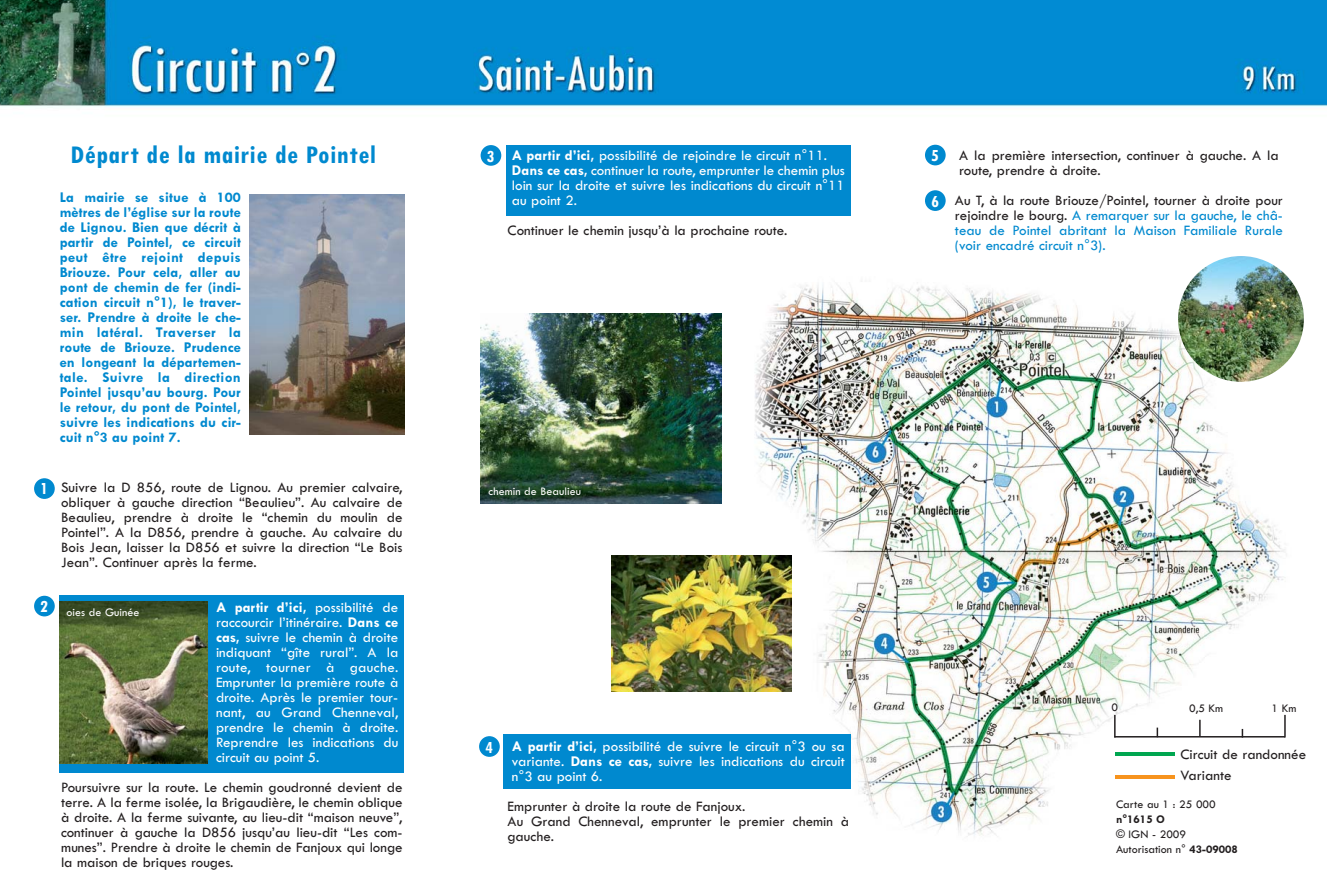
<style>
.page{position:relative;width:1327px;height:893px;background:#fff}
.page>*{position:absolute;margin:0;border:0;box-sizing:border-box;transform-origin:0 0}
.t1{font:700 condensed 27px "Tw Cen";letter-spacing:.02em;color:#0089cf}
.t2{font:700 condensed 18px "Tw Cen";color:#fff}
.t3{font:500 15px/15px "Tw Cen";color:#231f20}
.t4{font:500 15px/15px "Tw Cen";color:#fff;text-align:justify}
.t5{font:700 15px/15px "Tw Cen";color:#0089cf;text-align:justify}
.t6{font:500 15px/15px "Tw Cen";color:#0089cf;text-align:justify}
.t7{font:500 12px/15px "Tw Cen";color:#231f20}
.t8{font:500 12px "Tw Cen";color:#fff}
.t9{font:700 12px "Tw Cen";color:#231f20}
.s1{font-weight:700}
.s2{color:#231f20}
</style>
<div class="page">
<img style="left:0;top:0;width:1327px;height:773px">
<img style="left:732px;top:260px;width:561px;height:576px">
<div style="left:503px;top:734px;width:347px;height:55px;background:#0089cf"></div>
<div style="left:60px;top:595px;width:344px;height:177px;background:#0089cf"></div>
<div style="left:506px;top:145px;width:344px;height:70px;background:#0089cf"></div>
<img style="left:1178px;top:256px;width:126px;height:126px;border-radius:50%">
<div style="left:479px;top:736px;width:21px;height:21px;background:#0089cf;border-radius:50%"></div>
<div style="left:925px;top:145px;width:20px;height:20px;background:#0089cf;border-radius:50%"></div>
<div style="left:925px;top:190px;width:20px;height:21px;background:#0089cf;border-radius:50%"></div>
<div style="left:34px;top:478px;width:21px;height:21px;background:#0089cf;border-radius:50%"></div>
<div style="left:34px;top:596px;width:21px;height:20px;background:#0089cf;border-radius:50%"></div>
<div style="left:480px;top:145px;width:21px;height:21px;background:#0089cf;border-radius:50%"></div>
<img style="left:250px;top:194px;width:154px;height:241px">
<img style="left:60px;top:602px;width:147px;height:161px">
<img style="left:480px;top:313px;width:241px;height:190px">
<hr style="left:1114px;top:736px;width:171px;height:1px;background:#231f20">
<svg style="left:1284px;top:715px;width:1px;height:21px"></svg>
<svg style="left:1114px;top:715px;width:1px;height:21px"></svg>
<svg style="left:1199px;top:720px;width:1px;height:16px"></svg>
<svg style="left:1156px;top:728px;width:2px;height:8px"></svg>
<svg style="left:1241px;top:729px;width:2px;height:9px"></svg>
<hr style="left:1115px;top:752px;width:59px;height:4px;background:#00a650">
<hr style="left:1115px;top:775px;width:59px;height:4px;background:#f7931d">
<img style="left:611px;top:556px;width:180px;height:135px">
<p class="t2" style="left:40px;top:483px;width:9px">1</p>
<p class="t2" style="left:40px;top:600px;width:9px">2</p>
<h1 class="t1" style="left:70px;top:145px;width:307px">Départ de la mairie de Pointel</h1>
<p class="t5" style="left:60px;top:191px;width:183px">La mairie se situe à 100 mètres de l’église sur la route de Lignou. Bien que décrit à partir de Pointel, ce circuit peut être rejoint depuis Briouze. Pour cela, aller au pont de chemin de fer (indi&shy;cation circuit n°1), le traver&shy;ser. Prendre à droite le che&shy;min latéral. Traverser la route de Briouze. Prudence en longeant la départemen&shy;tale. Suivre la direction Pointel jusqu’au bourg. Pour le retour, du pont de Pointel, suivre les indications du cir&shy;cuit n°3 au point 7.</p>
<p class="t3" style="left:61px;top:482px;width:343px;text-align:justify">Suivre la D 856, route de Lignou. Au premier calvaire, obliquer à gauche direction “Beaulieu”. Au calvaire de Beaulieu, prendre à droite le “chemin du moulin de Pointel”. A la D856, prendre à gauche. Au calvaire du Bois Jean, laisser la D856 et suivre la direction “Le Bois Jean”. Continuer après la ferme.</p>
<p class="t4" style="left:216px;top:602px;width:184px"><span class="s1">A partir d’ici,</span> possibilité de raccourcir l’itinéraire. <span class="s1">Dans ce cas,</span> suivre le chemin à droite indiquant “gîte rural”. A la route, tourner à gauche.<br>Emprunter la première route à droite. Après le premier tour&shy;nant, au Grand Chenneval, prendre le chemin à droite.<br>Reprendre les indications du circuit au point 5.</p>
<p class="t3" style="left:61px;top:782px;width:343px;text-align:justify">Poursuivre sur la route. Le chemin goudronné devient de terre. A la ferme isolée, la Brigaudière, le chemin oblique à droite. A la ferme suivante, au lieu-dit “maison neuve”, continuer à gauche la D856 jusqu’au lieu-dit “Les com&shy;munes”. Prendre à droite le chemin de Fanjoux qui longe la maison de briques rouges.</p>
<p class="t8" style="left:66px;top:608px;width:74px">oies de Guinée</p>
<p class="t2" style="left:486px;top:150px;width:9px">3</p>
<p class="t4" style="left:512px;top:150px;width:334px;text-align:left"><span class="s1">A partir d’ici,</span> possibilité de rejoindre le circuit n°11.<br><span class="s1">Dans ce cas,</span> continuer la route, emprunter le chemin plus loin sur la droite et suivre les indications du circuit n°11 au point 2.</p>
<p class="t3" style="left:507px;top:225px;width:281px">Continuer le chemin jusqu’à la prochaine route.</p>
<p class="t8" style="left:488px;top:488px;width:94px">chemin de Beaulieu</p>
<p class="t2" style="left:485px;top:741px;width:9px">4</p>
<p class="t4" style="left:512px;top:740px;width:334px"><span class="s1">A partir d’ici,</span> possibilité de suivre le circuit n°3 ou sa variante. <span class="s1">Dans ce cas,</span> suivre les indications du circuit n°3 au point 6.</p>
<p class="t3" style="left:507px;top:800px;width:343px">Emprunter à droite la route de Fanjoux.<br>Au Grand Chenneval, emprunter le premier chemin à gauche.</p>
<p class="t2" style="left:931px;top:150px;width:9px">5</p>
<p class="t2" style="left:931px;top:195px;width:9px">6</p>
<p class="t3" style="left:959px;top:149px;width:321px">A la première intersection, continuer à gauche. A la route, prendre à droite.</p>
<p class="t6" style="left:955px;top:194px;width:329px"><span class="s2">Au T, à la route Briouze/Pointel, tourner à droite pour rejoindre le bourg.</span> A remarquer sur la gauche, le châ&shy;teau de Pointel abritant la Maison Familiale Rurale (voir encadré circuit n°3).</p>
<p class="t7" style="left:1111px;top:701px;width:8px">0</p>
<p class="t7" style="left:1189px;top:702px;width:36px">0,5 Km</p>
<p class="t7" style="left:1271px;top:701px;width:26px">1 Km</p>
<p class="t3" style="left:1180px;top:745px;width:127px;line-height:21.3px">Circuit de randonnée<br>Variante</p>
<p class="t7" style="left:1116px;top:798px;width:101px">Carte au 1 : 25 000</p>
<p class="t9" style="left:1116px;top:815px;width:51px">n°1615 O</p>
<p class="t7" style="left:1116px;top:828px;width:123px">© IGN - 2009<br>Autorisation n° <span class="s1">43-09008</span></p>
</div>
